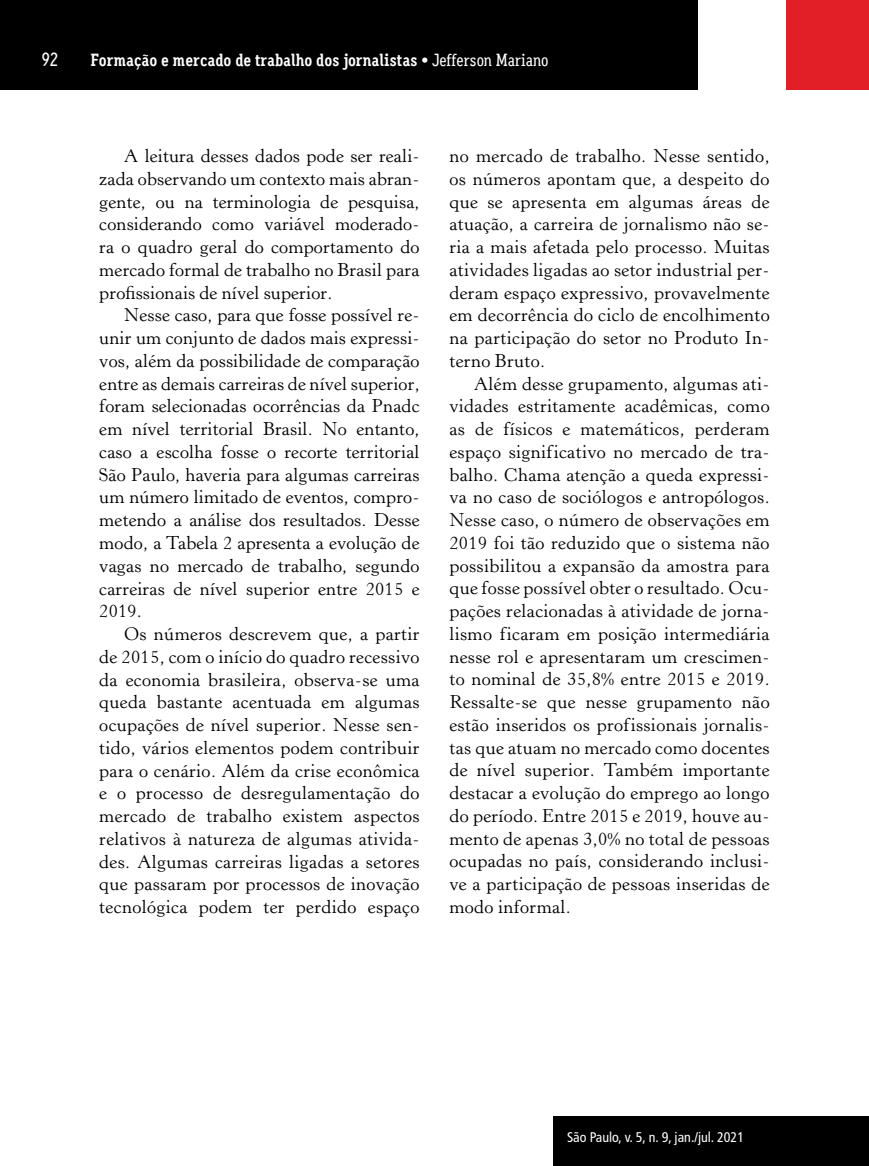
<style>
.page{position:relative;width:869px;height:1166px;background:#fff}
.page>*{position:absolute;margin:0;border:0;box-sizing:border-box;transform-origin:0 0}
.t1{font:500 19.25px "Aaux Office";color:#fff}
.t2{font:18.38px/22.8px "Horley Old Style";letter-spacing:.02em;color:#000;text-align:justify}
.t3{font:700 17.5px "Aaux Office";color:#fff}
.t4{font:condensed 14px "Frutiger LT Std";color:#fff}
.s1{font-weight:500}
</style>
<div class="page">
<div style="left:785px;top:0;width:83px;height:90px;background:#e21f26"></div>
<div style="left:0;top:0;width:697px;height:89px;background:#000"></div>
<div style="left:553px;top:1116px;width:314px;height:50px;background:#000"></div>
<p class="t1" style="left:42px;top:48px;width:18px">92</p>
<p class="t3" style="left:91px;top:49px;width:459px">Formação e mercado de trabalho dos jornalistas <span class="s1">• Jefferson Mariano</span></p>
<p class="t2" style="left:99px;top:145px;width:322px;text-indent:25px">A leitura desses dados pode ser reali&shy;zada observando um contexto mais abran&shy;gente, ou na terminologia de pesquisa, considerando como variável moderado&shy;ra o quadro geral do comportamento do mercado formal de trabalho no Brasil para profissionais de nível superior.</p>
<p class="t2" style="left:99px;top:304px;width:322px;text-indent:25px">Nesse caso, para que fosse possível re&shy;unir um conjunto de dados mais expressi&shy;vos, além da possibilidade de comparação entre as demais carreiras de nível superior, foram selecionadas ocorrências da Pnadc em nível territorial Brasil. No entanto, caso a escolha fosse o recorte territorial São Paulo, haveria para algumas carreiras um número limitado de eventos, compro&shy;metendo a análise dos resultados. Desse modo, a Tabela 2 apresenta a evolução de vagas no mercado de trabalho, segundo carreiras de nível superior entre 2015 e 2019.</p>
<p class="t2" style="left:99px;top:623px;width:322px;text-indent:25px">Os números descrevem que, a partir de 2015, com o início do quadro recessivo da economia brasileira, observa-se uma queda bastante acentuada em algumas ocupações de nível superior. Nesse sen&shy;tido, vários elementos podem contribuir para o cenário. Além da crise econômica e o processo de desregulamentação do mercado de trabalho existem aspectos relativos à natureza de algumas ativida&shy;des. Algumas carreiras ligadas a setores que passaram por processos de inovação tecnológica podem ter perdido espaço</p>
<p class="t2" style="left:449px;top:145px;width:321px">no mercado de trabalho. Nesse sentido, os números apontam que, a despeito do que se apresenta em algumas áreas de atuação, a carreira de jornalismo não se&shy;ria a mais afetada pelo processo. Muitas atividades ligadas ao setor industrial per&shy;deram espaço expressivo, provavelmente em decorrência do ciclo de encolhimento na participação do setor no Produto In&shy;terno Bruto.</p>
<p class="t2" style="left:449px;top:372px;width:322px;text-indent:25px">Além desse grupamento, algumas ati&shy;vidades estritamente acadêmicas, como as de físicos e matemáticos, perderam espaço significativo no mercado de tra&shy;balho. Chama atenção a queda expressi&shy;va no caso de sociólogos e antropólogos.<br>Nesse caso, o número de observações em 2019 foi tão reduzido que o sistema não possibilitou a expansão da amostra para que fosse possível obter o resultado. Ocu&shy;pações relacionadas à atividade de jorna&shy;lismo ficaram em posição intermediária nesse rol e apresentaram um crescimen&shy;to nominal de 35,8% entre 2015 e 2019.<br>Ressalte-se que nesse grupamento não estão inseridos os profissionais jornalis&shy;tas que atuam no mercado como docentes de nível superior. Também importante destacar a evolução do emprego ao longo do período. Entre 2015 e 2019, houve au&shy;mento de apenas 3,0% no total de pessoas ocupadas no país, considerando inclusi&shy;ve a participação de pessoas inseridas de modo informal.</p>
<p class="t4" style="left:567px;top:1129px;width:178px">São Paulo, v. 5, n. 9, jan./jul. 2021</p>
</div>
